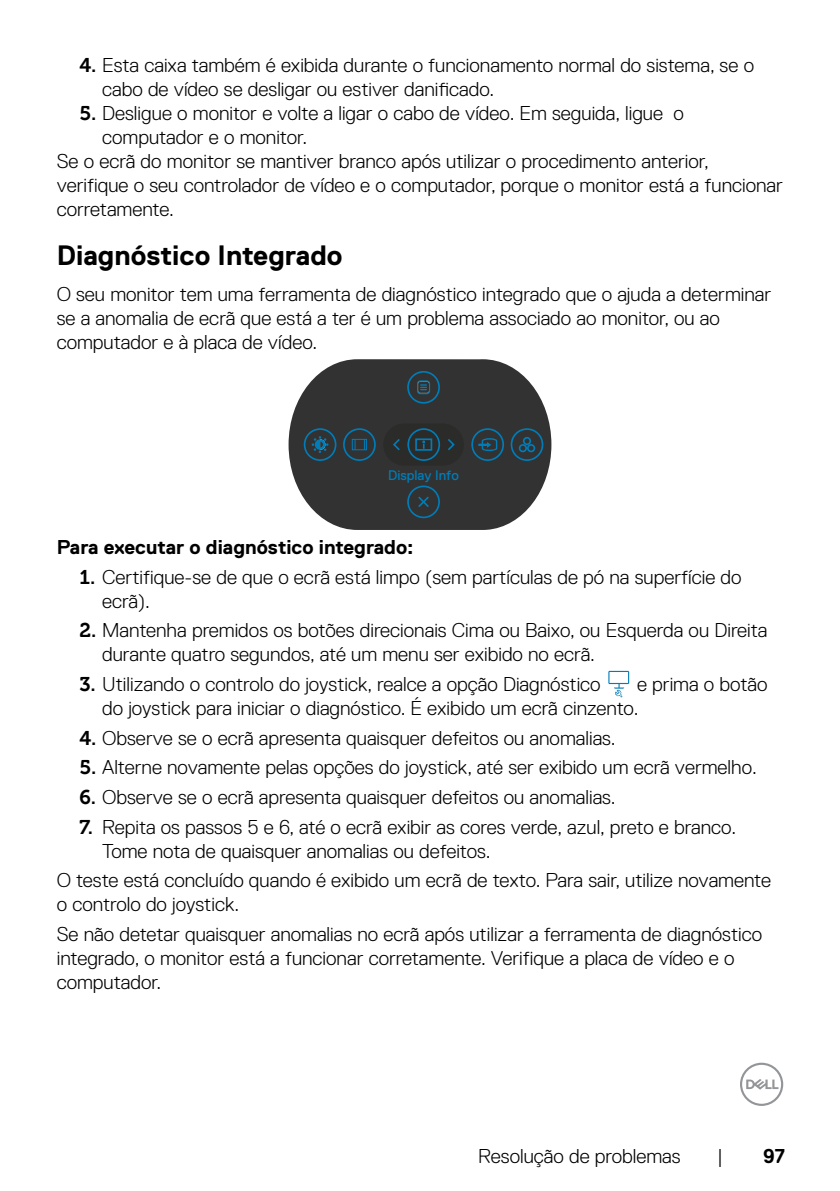
<style>
.page{position:relative;width:840px;height:1191px;background:#fff}
.page>*{position:absolute;margin:0;border:0;box-sizing:border-box;transform-origin:0 0}
.t1{font:700 28px "Dell Replica";color:#000}
.t2{font:300 20px/24px "Dell Replica";color:#000}
.t3{font:700 20px "Dell Replica";color:#000}
.t4{font:13.8px "Dell Replica";color:#007db8}
.s1{font-family:"Museo For Dell";font-weight:700}
</style>
<div class="page">
<svg style="left:740px;top:1062px;width:42px;height:44px"></svg>
<svg style="left:288px;top:359px;width:263px;height:171px;background:#4c4d4e"></svg>
<svg style="left:311px;top:436px;width:17px;height:17px"></svg>
<div style="left:303px;top:428px;width:33px;height:33px;border:2px solid #007db8;border-radius:50%"></div>
<svg style="left:477px;top:438px;width:20px;height:13px"></svg>
<div style="left:471px;top:428px;width:32px;height:33px;border:2px solid #007db8;border-radius:50%"></div>
<svg style="left:417px;top:380px;width:13px;height:14px"></svg>
<svg style="left:418px;top:382px;width:11px;height:11px"></svg>
<svg style="left:420px;top:384px;width:6px;height:6px"></svg>
<div style="left:407px;top:371px;width:32px;height:33px;border:2px solid #007db8;border-radius:50%"></div>
<div style="left:343px;top:428px;width:32px;height:33px;border:2px solid #007db8;border-radius:50%"></div>
<svg style="left:351px;top:438px;width:16px;height:12px"></svg>
<div style="left:407px;top:485px;width:32px;height:33px;border:2px solid #007db8;border-radius:50%"></div>
<svg style="left:416px;top:495px;width:14px;height:14px"></svg>
<svg style="left:383px;top:423px;width:80px;height:43px;background:#273337"></svg>
<div style="left:510px;top:428px;width:33px;height:33px;border:2px solid #007db8;border-radius:50%"></div>
<div style="left:522px;top:437px;width:9px;height:8px;border:2px solid #007db8;border-radius:50%"></div>
<div style="left:518px;top:444px;width:8px;height:8px;border:2px solid #007db8;border-radius:50%"></div>
<div style="left:526px;top:444px;width:9px;height:8px;border:2px solid #007db8;border-radius:50%"></div>
<img style="left:608px;top:670px;width:22px;height:28px">
<p class="t2" style="left:102px;top:53px;width:653px;text-indent:-23px"><span class="s1">4.</span> Esta caixa também é exibida durante o funcionamento normal do sistema, se o cabo de vídeo se desligar ou estiver danificado.</p>
<p class="t2" style="left:79px;top:101px;width:605px"><span class="s1">5.</span> Desligue o monitor e volte a ligar o cabo de vídeo. Em seguida, ligue o</p>
<p class="t2" style="left:102px;top:125px;width:206px">computador e o monitor.</p>
<p class="t2" style="left:57px;top:149px;width:653px">Se o ecrã do monitor se mantiver branco após utilizar o procedimento anterior,</p>
<p class="t2" style="left:57px;top:173px;width:727px">verifique o seu controlador de vídeo e o computador, porque o monitor está a funcionar</p>
<p class="t2" style="left:57px;top:197px;width:119px">corretamente.</p>
<h1 class="t1" style="left:57px;top:240px;width:287px">Diagnóstico Integrado</h1>
<p class="t2" style="left:57px;top:282px;width:715px">O seu monitor tem uma ferramenta de diagnóstico integrado que o ajuda a determinar se a anomalia de ecrã que está a ter é um problema associado ao monitor, ou ao computador e à placa de vídeo.</p>
<p class="t4" style="left:388px;top:467px;width:72px">Display Info</p>
<p class="t3" style="left:57px;top:536px;width:358px">Para executar o diagnóstico integrado:</p>
<p class="t2" style="left:102px;top:565px;width:640px;text-indent:-23px"><span class="s1">1.</span> Certifique-se de que o ecrã está limpo (sem partículas de pó na superfície do ecrã).</p>
<p class="t2" style="left:102px;top:618px;width:666px;text-indent:-23px"><span class="s1">2.</span> Mantenha premidos os botões direcionais Cima ou Baixo, ou Esquerda ou Direita durante quatro segundos, até um menu ser exibido no ecrã.</p>
<p class="t2" style="left:79px;top:672px;width:522px"><span class="s1">3.</span> Utilizando o controlo do joystick, realce a opção Diagnóstico</p>
<p class="t2" style="left:102px;top:672px;width:666px;text-indent:534px">e prima o botão do joystick para iniciar o diagnóstico. É exibido um ecrã cinzento.</p>
<p class="t2" style="left:79px;top:726px;width:537px"><span class="s1">4.</span> Observe se o ecrã apresenta quaisquer defeitos ou anomalias.</p>
<p class="t2" style="left:79px;top:755px;width:678px"><span class="s1">5.</span> Alterne novamente pelas opções do joystick, até ser exibido um ecrã vermelho.</p>
<p class="t2" style="left:79px;top:785px;width:537px"><span class="s1">6.</span> Observe se o ecrã apresenta quaisquer defeitos ou anomalias.</p>
<p class="t2" style="left:102px;top:815px;width:635px;text-indent:-23px"><span class="s1">7.</span> Repita os passos 5 e 6, até o ecrã exibir as cores verde, azul, preto e branco.<br>Tome nota de quaisquer anomalias ou defeitos.</p>
<p class="t2" style="left:57px;top:868px;width:715px">O teste está concluído quando é exibido um ecrã de texto. Para sair, utilize novamente o controlo do joystick.</p>
<p class="t2" style="left:57px;top:922px;width:706px">Se não detetar quaisquer anomalias no ecrã após utilizar a ferramenta de diagnóstico integrado, o monitor está a funcionar corretamente. Verifique a placa de vídeo e o computador.</p>
<p class="t2" style="left:478px;top:1143px;width:204px">Resolução de problemas</p>
<p class="t2" style="left:716px;top:1143px;width:7px">|</p>
<p class="t3" style="left:762px;top:1144px;width:23px">97</p>
</div>
